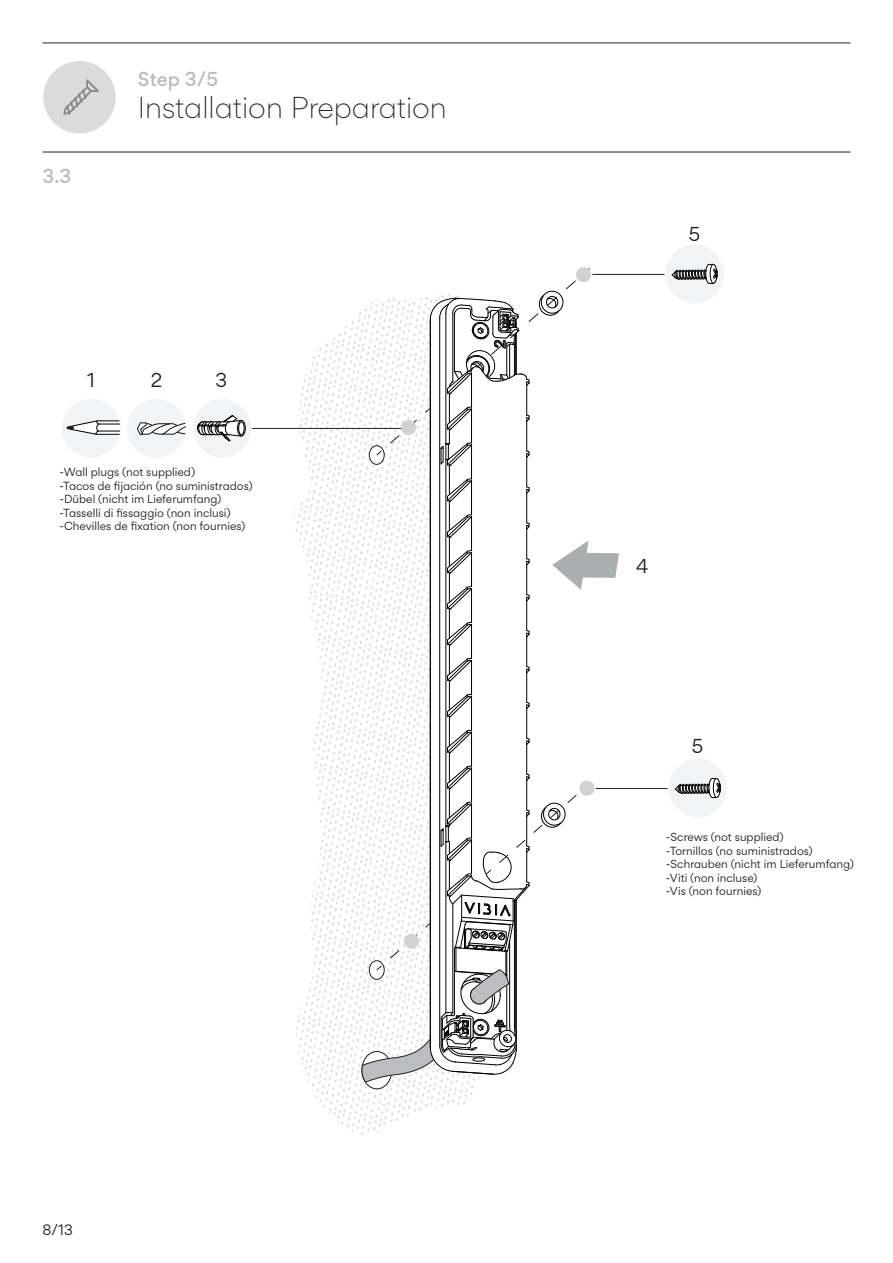
<style>
.page{position:relative;width:893px;height:1263px;background:#fff}
.page>*{position:absolute;margin:0;border:0;box-sizing:border-box;transform-origin:0 0}
.t1{font:300 27px "Gordita";color:#231f20}
.t2{font:500 18px "Gordita";color:#bcbdc0}
.t3{font:18px "Gordita";color:#231f20}
.t4{font:13.5px "Gordita";color:#231f20}
.t5{font:10.5px/13.5px "Gordita";color:#231f20}
</style>
<div class="page">
<svg style="left:277px;top:297px;width:197px;height:838px"></svg>
<svg style="left:362px;top:1051px;width:30px;height:38px"></svg>
<div style="left:362px;top:1051px;width:30px;height:38px;border:1px solid #231f20;border-radius:50%"></div>
<hr style="left:439px;top:318px;width:1px;height:727px;background:#000001">
<hr style="left:471px;top:732px;width:1px;height:34px;background:#000001">
<hr style="left:471px;top:696px;width:1px;height:34px;background:#000001">
<hr style="left:471px;top:660px;width:1px;height:34px;background:#000001">
<hr style="left:471px;top:624px;width:1px;height:34px;background:#000001">
<hr style="left:471px;top:481px;width:1px;height:34px;background:#000001">
<hr style="left:471px;top:445px;width:1px;height:34px;background:#000001">
<hr style="left:471px;top:373px;width:1px;height:34px;background:#000001">
<hr style="left:526px;top:382px;width:1px;height:33px;background:#000001">
<hr style="left:526px;top:418px;width:1px;height:33px;background:#000001">
<hr style="left:526px;top:454px;width:1px;height:33px;background:#000001">
<hr style="left:526px;top:489px;width:1px;height:34px;background:#000001">
<hr style="left:526px;top:525px;width:1px;height:34px;background:#000001">
<hr style="left:526px;top:561px;width:1px;height:34px;background:#000001">
<hr style="left:526px;top:597px;width:1px;height:34px;background:#000001">
<hr style="left:526px;top:633px;width:1px;height:33px;background:#000001">
<hr style="left:526px;top:669px;width:1px;height:33px;background:#000001">
<hr style="left:526px;top:705px;width:1px;height:33px;background:#000001">
<hr style="left:526px;top:741px;width:1px;height:33px;background:#000001">
<svg style="left:447px;top:730px;width:25px;height:24px"></svg>
<svg style="left:447px;top:694px;width:25px;height:24px"></svg>
<svg style="left:447px;top:658px;width:25px;height:24px"></svg>
<svg style="left:526px;top:738px;width:4px;height:7px"></svg>
<svg style="left:526px;top:702px;width:4px;height:7px"></svg>
<svg style="left:526px;top:666px;width:4px;height:7px"></svg>
<svg style="left:526px;top:630px;width:4px;height:8px"></svg>
<svg style="left:447px;top:478px;width:25px;height:25px"></svg>
<svg style="left:526px;top:594px;width:4px;height:8px"></svg>
<svg style="left:526px;top:558px;width:4px;height:8px"></svg>
<svg style="left:526px;top:522px;width:4px;height:8px"></svg>
<svg style="left:526px;top:486px;width:4px;height:8px"></svg>
<svg style="left:526px;top:450px;width:4px;height:8px"></svg>
<svg style="left:526px;top:415px;width:4px;height:7px"></svg>
<hr style="left:430px;top:320px;width:1px;height:727px;background:#000001">
<hr style="left:446px;top:313px;width:1px;height:131px;background:#000001">
<hr style="left:446px;top:459px;width:1px;height:367px;background:#000001">
<hr style="left:449px;top:752px;width:1px;height:30px;background:#000001">
<hr style="left:449px;top:716px;width:1px;height:30px;background:#000001">
<hr style="left:449px;top:680px;width:1px;height:30px;background:#000001">
<hr style="left:449px;top:644px;width:1px;height:30px;background:#000001">
<svg style="left:447px;top:514px;width:25px;height:132px"></svg>
<hr style="left:449px;top:501px;width:1px;height:30px;background:#000001">
<hr style="left:449px;top:465px;width:1px;height:30px;background:#000001">
<hr style="left:449px;top:393px;width:1px;height:30px;background:#000001">
<svg style="left:440px;top:407px;width:32px;height:60px"></svg>
<div style="left:369px;top:446px;width:15px;height:18px;background:#fff;border-radius:50%"></div>
<div style="left:369px;top:445px;width:15px;height:20px;border:1px solid #231f20;border-radius:50%"></div>
<svg style="left:376px;top:450px;width:6px;height:6px"></svg>
<svg style="left:389px;top:407px;width:42px;height:37px"></svg>
<div style="left:576px;top:267px;width:15px;height:15px;background:#d1d2d4;border-radius:50%"></div>
<div style="left:579px;top:781px;width:15px;height:15px;background:#d1d2d4;border-radius:50%"></div>
<div style="left:401px;top:420px;width:15px;height:15px;background:#d1d2d4;border-radius:50%"></div>
<svg style="left:552px;top:540px;width:67px;height:50px"></svg>
<svg style="left:361px;top:766px;width:229px;height:317px"></svg>
<svg style="left:430px;top:268px;width:160px;height:127px"></svg>
<hr style="left:43px;top:152px;width:807px;height:1px;background:#231f20">
<hr style="left:43px;top:43px;width:807px;height:1px;background:#231f20">
<div style="left:43px;top:61px;width:73px;height:73px;background:#dadbda;border-radius:50%"></div>
<svg style="left:63px;top:79px;width:36px;height:36px"></svg>
<hr style="left:595px;top:788px;width:93px;height:1px;background:#231f20">
<hr style="left:592px;top:274px;width:93px;height:1px;background:#231f20">
<svg style="left:667px;top:759px;width:60px;height:58px"></svg>
<svg style="left:663px;top:245px;width:61px;height:58px"></svg>
<hr style="left:241px;top:428px;width:160px;height:1px;background:#231f20">
<svg style="left:62px;top:399px;width:191px;height:58px"></svg>
<h2 class="t2" style="left:43px;top:162px;width:30px">3.3</h2>
<h2 class="t2" style="left:138px;top:66px;width:82px">Step 3/5</h2>
<h1 class="t1" style="left:138px;top:87px;width:311px">Installation Preparation</h1>
<h2 class="t3" style="left:87px;top:367px;width:9px">1</h2>
<h2 class="t3" style="left:151px;top:367px;width:13px">2</h2>
<h2 class="t3" style="left:215px;top:367px;width:13px">3</h2>
<p class="t5" style="left:60px;top:465px;width:194px">-Wall plugs (not supplied)<br>-Tacos de fijación (no suministrados) -Dübel (nicht im Lieferumfang) -Tasselli di fissaggio (non inclusi) -Chevilles de fixation (non fournies)</p>
<p class="t4" style="left:43px;top:1220px;width:32px">8/13</p>
<h2 class="t3" style="left:689px;top:220px;width:13px">5</h2>
<h2 class="t3" style="left:636px;top:553px;width:14px">4</h2>
<h2 class="t3" style="left:692px;top:733px;width:13px">5</h2>
<p class="t5" style="left:666px;top:830px;width:189px">-Screws (not supplied)<br>-Tornillos (no suministrados) -Schrauben (nicht im Lieferumfang) -Viti (non incluse)<br>-Vis (non fournies)</p>
</div>
